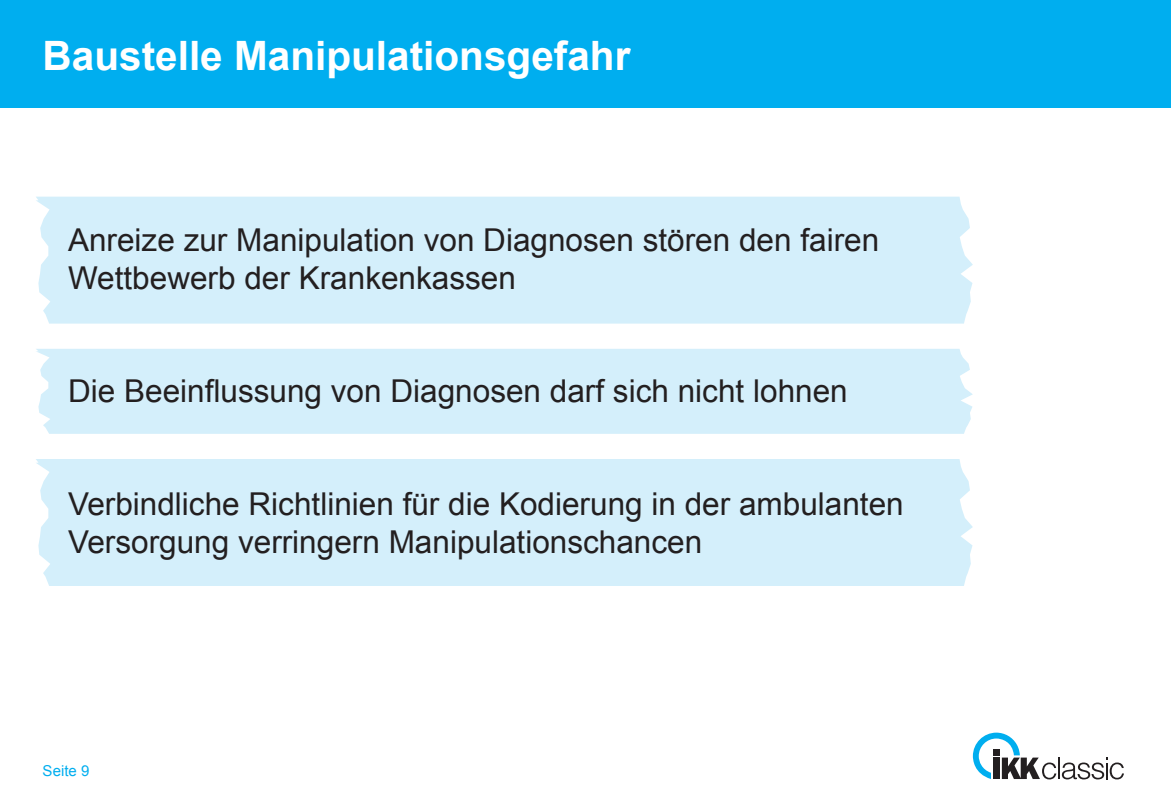
<style>
.page{position:relative;width:1171px;height:810px;background:#fff}
.page>*{position:absolute;margin:0;border:0;box-sizing:border-box;transform-origin:0 0}
.t1{font:700 40.5px "Arial";color:#fff}
.t2{font:31.5px/37.8px "Arial";color:#231f20}
.t3{font:15px "Arial";color:#00aeef}
</style>
<div class="page">
<div style="left:0;top:0;width:1170px;height:107px;background:#00aeef"></div>
<svg style="left:972px;top:733px;width:151px;height:46px"></svg>
<div style="left:36px;top:197px;width:936px;height:127px;background:#d4effb"></div>
<div style="left:36px;top:459px;width:936px;height:127px;background:#d4effb"></div>
<div style="left:36px;top:349px;width:936px;height:85px;background:#d4effb"></div>
<p class="t1" style="left:43px;top:29px;width:589px">Baustelle Manipulationsgefahr</p>
<p class="t2" style="left:68px;top:221px;width:812px">Anreize zur Manipulation von Diagnosen stören den fairen<br>Wettbewerb der Krankenkassen</p>
<p class="t2" style="left:68px;top:372px;width:781px">Die Beeinflussung von Diagnosen darf sich nicht lohnen</p>
<p class="t2" style="left:68px;top:486px;width:837px">Verbindliche Richtlinien für die Kodierung in der ambulanten<br>Versorgung verringern Manipulationschancen</p>
<p class="t3" style="left:43px;top:761px;width:48px">Seite 9</p>
</div>
